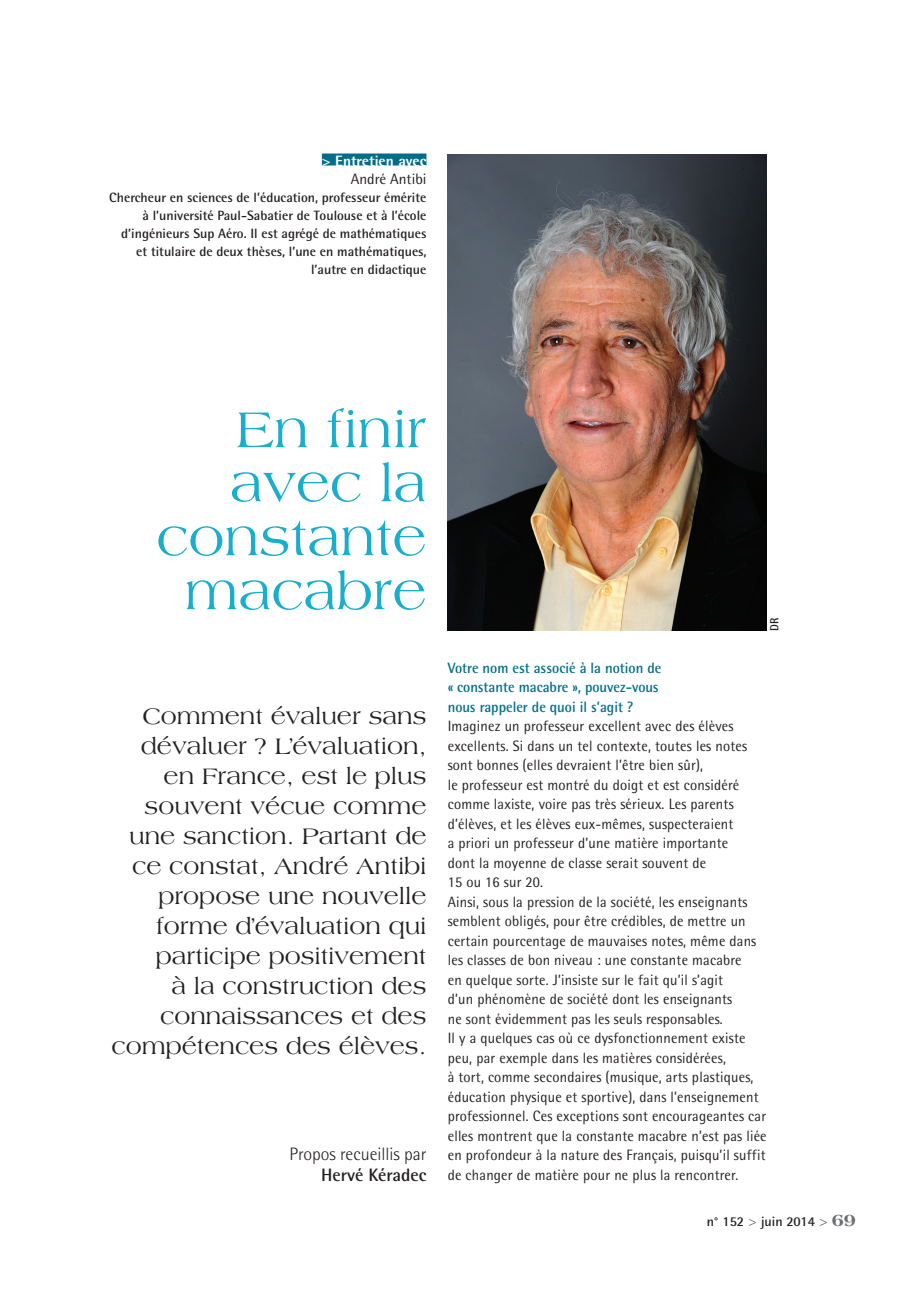
<style>
.page{position:relative;width:921px;height:1291px;background:#fff}
.page>*{position:absolute;margin:0;border:0;box-sizing:border-box;transform-origin:0 0}
.t1{font:54px/54px "Americana Std";color:#1aaecc;text-align:right}
.t2{font:24px/30px "Americana Std";color:#231f20;text-align:right}
.t3{font:300 18px "Rotis Semi Sans Std";color:#231f20}
.t4{font:700 18px "Rotis Semi Sans Std";color:#231f20}
.t5{font:15px/19.5px "Rotis Semi Sans Std";letter-spacing:.015em;color:#231f20;scale:.95 1}
.t6{font:700 15px/19.5px "Rotis Semi Sans Std";color:#006e88;scale:.95 1}
.t7{font:800 15px "Rotis Semi Sans Std";color:#fff}
.t8{font:15px "Rotis Semi Sans Std";letter-spacing:.015em;color:#231f20}
.t9{font:700 13.5px/18px "Rotis Semi Sans Std";color:#231f20;text-align:right}
.t10{font:700 12px "Rotis Semi Sans Std";color:#231f20;scale:.95 1}
.s1{font-family:"Americana Std";color:#6c6d70}
.s2{font-family:"Americana Std";font-weight:800;font-size:18px;color:#6c6d70}
</style>
<div class="page">
<div style="left:322px;top:153px;width:104px;height:12px;background:#006e88"></div>
<img style="left:448px;top:154px;width:319px;height:477px">
<p class="t7" style="left:322px;top:151px;width:106px">&gt; Entretien avec</p>
<p class="t8" style="left:351px;top:170px;width:77px">André Antibi</p>
<p class="t9" style="left:109px;top:188px;width:319px">Chercheur en sciences de l’éducation, professeur émérite à l’université Paul-Sabatier de Toulouse et à l’école d’ingénieurs Sup Aéro. Il est agrégé de mathématiques et titulaire de deux thèses, l’une en mathématiques, l’autre en didactique</p>
<h1 class="t1" style="left:156px;top:403px;width:272px">En finir avec la constante macabre</h1>
<p class="t2" style="left:111px;top:702px;width:316px">Comment évaluer sans dévaluer ? L’évaluation, en France, est le plus souvent vécue comme une sanction. Partant de ce constat, André Antibi propose une nouvelle forme d’évaluation qui participe positivement<br>à la construction des connaissances et des compétences des élèves.</p>
<p class="t3" style="left:290px;top:1144px;width:138px">Propos recueillis par</p>
<p class="t4" style="left:321px;top:1164px;width:107px">Hervé Kéradec</p>
<p class="t10" style="left:767px;top:631px;width:15px;rotate:-90deg">DR</p>
<p class="t6" style="left:448px;top:657px;width:226px">Votre nom est associé à la notion de « constante macabre », pouvez-vous nous rappeler de quoi il s’agit ?</p>
<p class="t5" style="left:448px;top:716px;width:337px">Imaginez un professeur excellent avec des élèves excellents. Si dans un tel contexte, toutes les notes sont bonnes (elles devraient l’être bien sûr),<br>le professeur est montré du doigt et est considéré comme laxiste, voire pas très sérieux. Les parents d’élèves, et les élèves eux-mêmes, suspecteraient<br>a priori un professeur d’une matière importante<br>dont la moyenne de classe serait souvent de<br>15 ou 16 sur 20.<br>Ainsi, sous la pression de la société, les enseignants semblent obligés, pour être crédibles, de mettre un certain pourcentage de mauvaises notes, même dans les classes de bon niveau : une constante macabre<br>en quelque sorte. J’insiste sur le fait qu’il s’agit<br>d’un phénomène de société dont les enseignants<br>ne sont évidemment pas les seuls responsables.<br>Il y a quelques cas où ce dysfonctionnement existe peu, par exemple dans les matières considérées,<br>à tort, comme secondaires (musique, arts plastiques, éducation physique et sportive), dans l’enseignement professionnel. Ces exceptions sont encourageantes car elles montrent que la constante macabre n’est pas liée en profondeur à la nature des Français, puisqu’il suffit de changer de matière pour ne plus la rencontrer.</p>
<p class="t9" style="left:707px;top:1212px;width:151px">n° 152 <span class="s1">&gt;</span> juin 2014 <span class="s1">&gt;</span> <span class="s2">69</span></p>
</div>
